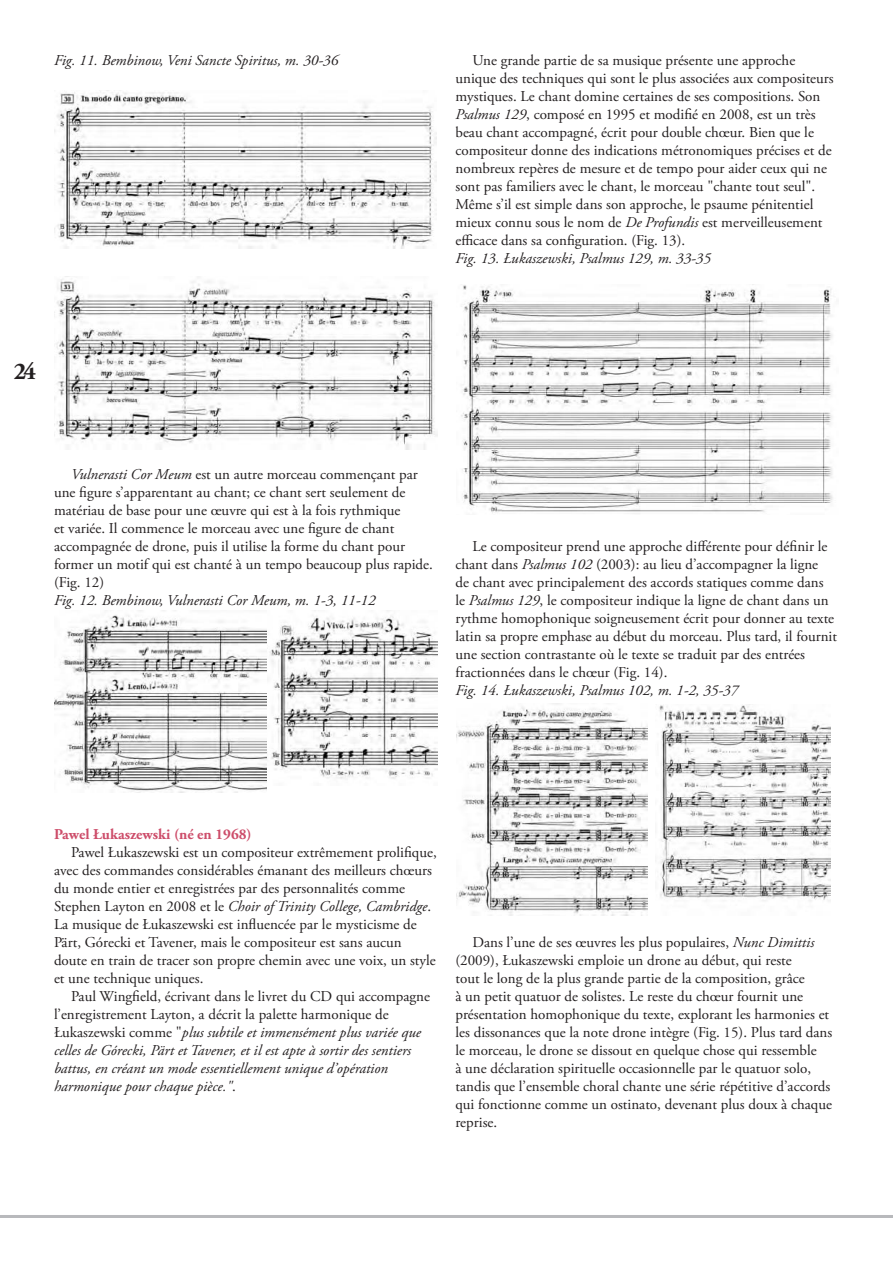
<style>
.page{position:relative;width:893px;height:1263px;background:#fff}
.page>*{position:absolute;margin:0;border:0;box-sizing:border-box;transform-origin:0 0}
.t1{font:700 24px "Adobe Garamond Pro";color:#231f20}
.t2{font:15px/18px "Adobe Garamond Pro";color:#231f20}
.t3{font:italic 15px/18px "Adobe Garamond Pro";color:#231f20}
.t4{font:700 15px "Adobe Garamond Pro";color:#cd4d6a}
.s1{font-style:italic}
.s2{font-style:normal}
</style>
<div class="page">
<hr style="left:0;top:1215px;width:893px;height:3px;background:#b8b9bc">
<img style="left:54px;top:90px;width:383px;height:159px">
<img style="left:54px;top:276px;width:383px;height:173px">
<img style="left:54px;top:615px;width:213px;height:177px">
<img style="left:270px;top:615px;width:168px;height:164px">
<img style="left:461px;top:284px;width:372px;height:230px">
<img style="left:456px;top:704px;width:191px;height:211px">
<img style="left:655px;top:704px;width:175px;height:198px">
<p class="t3" style="left:54px;top:52px;width:286px">Fig. 11. Bembinow, Veni Sancte Spiritus, m. 30-36</p>
<p class="t2" style="left:455px;top:52px;width:380px;text-indent:17px">Une grande partie de sa musique présente une approche unique des techniques qui sont le plus associées aux compositeurs mystiques. Le chant domine certaines de ses compositions. Son <span class="s1">Psalmus 129</span>, composé en 1995 et modifié en 2008, est un très beau chant accompagné, écrit pour double chœur. Bien que le compositeur donne des indications métronomiques précises et de nombreux repères de mesure et de tempo pour aider ceux qui ne sont pas familiers avec le chant, le morceau "chante tout seul".<br>Même s’il est simple dans son approche, le psaume pénitentiel mieux connu sous le nom de <span class="s1">De Profundis</span> est merveilleusement efficace dans sa configuration. (Fig. 13).</p>
<p class="t3" style="left:455px;top:250px;width:257px">Fig. 13. Łukaszewski, Psalmus 129, m. 33-35</p>
<h1 class="t1" style="left:14px;top:357px;width:24px">24</h1>
<p class="t2" style="left:54px;top:466px;width:380px;text-indent:17px"><span class="s1">Vulnerasti Cor Meum</span> est un autre morceau commençant par une figure s’apparentant au chant; ce chant sert seulement de matériau de base pour une œuvre qui est à la fois rythmique<br>et variée. Il commence le morceau avec une figure de chant accompagnée de drone, puis il utilise la forme du chant pour former un motif qui est chanté à un tempo beaucoup plus rapide. (Fig. 12)</p>
<p class="t3" style="left:54px;top:592px;width:323px">Fig. 12. Bembinow, Vulnerasti Cor Meum, m. 1-3, 11-12</p>
<p class="t2" style="left:455px;top:538px;width:383px;text-indent:17px">Le compositeur prend une approche différente pour définir le chant dans <span class="s1">Psalmus 102</span> (2003): au lieu d’accompagner la ligne<br>de chant avec principalement des accords statiques comme dans<br>le <span class="s1">Psalmus 129</span>, le compositeur indique la ligne de chant dans un rythme homophonique soigneusement écrit pour donner au texte latin sa propre emphase au début du morceau. Plus tard, il fournit une section contrastante où le texte se traduit par des entrées fractionnées dans le chœur (Fig. 14).</p>
<p class="t3" style="left:455px;top:682px;width:284px">Fig. 14. Łukaszewski, Psalmus 102, m. 1-2, 35-37</p>
<p class="t4" style="left:54px;top:825px;width:199px">Pawel Łukaszewski (né en 1968)</p>
<p class="t2" style="left:54px;top:844px;width:384px;text-indent:17px">Pawel Łukaszewski est un compositeur extrêmement prolifique, avec des commandes considérables émanant des meilleurs chœurs du monde entier et enregistrées par des personnalités comme Stephen Layton en 2008 et le <span class="s1">Choir of Trinity College, Cambridge</span>.<br>La musique de Łukaszewski est influencée par le mysticisme de Pärt, Górecki et Tavener, mais le compositeur est sans aucun doute en train de tracer son propre chemin avec une voix, un style et une technique uniques.</p>
<p class="t3" style="left:54px;top:988px;width:378px;text-indent:17px"><span class="s2">Paul Wingfield, écrivant dans le livret du CD qui accompagne l’enregistrement Layton, a décrit la palette harmonique de Łukaszewski comme "</span>plus subtile et immensément plus variée que celles de Górecki, Pärt et Tavener, et il est apte à sortir des sentiers battus, en créant un mode essentiellement unique d’opération harmonique pour chaque pièce."<span class="s2">.</span></p>
<p class="t2" style="left:455px;top:934px;width:378px;text-indent:17px">Dans l’une de ses œuvres les plus populaires, <span class="s1">Nunc Dimittis </span>(2009), Łukaszewski emploie un drone au début, qui reste<br>tout le long de la plus grande partie de la composition, grâce<br>à un petit quatuor de solistes. Le reste du chœur fournit une présentation homophonique du texte, explorant les harmonies et les dissonances que la note drone intègre (Fig. 15). Plus tard dans le morceau, le drone se dissout en quelque chose qui ressemble<br>à une déclaration spirituelle occasionnelle par le quatuor solo, tandis que l’ensemble choral chante une série répétitive d’accords qui fonctionne comme un ostinato, devenant plus doux à chaque reprise.</p>
</div>
